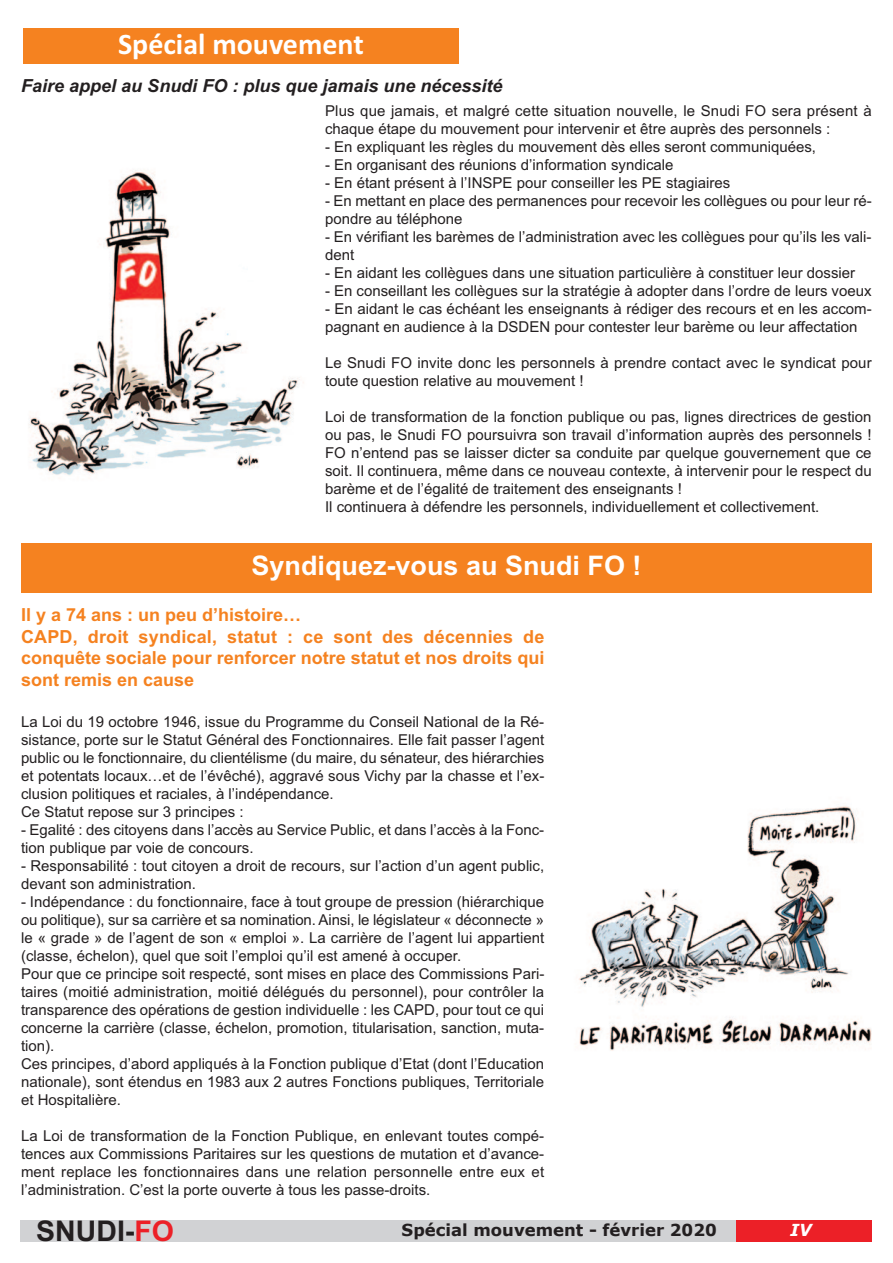
<style>
.page{position:relative;width:893px;height:1263px;background:#fff}
.page>*{position:absolute;margin:0;border:0;box-sizing:border-box;transform-origin:0 0}
.t1{font:700 30px "Calibri";color:#fff}
.t2{font:700 28.5px "Arial";color:#231f20}
.t3{font:700 27px "Arial";color:#fff}
.t4{font:700 18px/21.6px "Arial";color:#f58220}
.t5{font:italic 700 18px "Arial";color:#231f20}
.t6{font:700 16.5px "Verdana";color:#231f20}
.t7{font:italic 700 16.5px "Verdana";color:#fff}
.t8{font:15px/18px "Arial";color:#231f20}
.s1{color:#ec2027}
</style>
<div class="page">
<div style="left:21px;top:1220px;width:829px;height:22px;background:#d1d2d4"></div>
<div style="left:736px;top:1220px;width:136px;height:22px;background:#ec2027"></div>
<div style="left:23px;top:29px;width:436px;height:35px;background:#f58220"></div>
<img style="left:29px;top:170px;width:275px;height:305px">
<div style="left:21px;top:543px;width:851px;height:50px;background:#f58220"></div>
<img style="left:579px;top:806px;width:293px;height:245px">
<h1 class="t1" style="left:118px;top:26px;width:247px">Spécial mouvement</h1>
<p class="t5" style="left:21px;top:79px;width:483px">Faire appel au Snudi FO : plus que jamais une nécessité</p>
<p class="t8" style="left:325px;top:103px;width:548px">Plus que jamais, et malgré cette situation nouvelle, le Snudi FO sera présent à chaque étape du mouvement pour intervenir et être auprès des personnels :</p>
<p class="t8" style="left:325px;top:139px;width:493px">- En expliquant les règles du mouvement dès elles seront communiquées,</p>
<p class="t8" style="left:325px;top:157px;width:350px">- En organisant des réunions d’information syndicale</p>
<p class="t8" style="left:325px;top:175px;width:407px">- En étant présent à l’INSPE pour conseiller les PE stagiaires</p>
<p class="t8" style="left:325px;top:193px;width:548px">- En mettant en place des permanences pour recevoir les collègues ou pour leur ré&shy;pondre au téléphone</p>
<p class="t8" style="left:325px;top:229px;width:548px">- En vérifiant les barèmes de l’administration avec les collègues pour qu’ils les vali&shy;dent</p>
<p class="t8" style="left:325px;top:265px;width:532px">- En aidant les collègues dans une situation particulière à constituer leur dossier</p>
<p class="t8" style="left:325px;top:283px;width:548px">- En conseillant les collègues sur la stratégie à adopter dans l’ordre de leurs voeux</p>
<p class="t8" style="left:325px;top:301px;width:548px">- En aidant le cas échéant les enseignants à rédiger des recours et en les accom&shy;pagnant en audience à la DSDEN pour contester leur barème ou leur affectation</p>
<p class="t8" style="left:325px;top:355px;width:548px">Le Snudi FO invite donc les personnels à prendre contact avec le syndicat pour toute question relative au mouvement !</p>
<p class="t8" style="left:325px;top:409px;width:548px">Loi de transformation de la fonction publique ou pas, lignes directrices de gestion ou pas, le Snudi FO poursuivra son travail d’information auprès des personnels !<br>FO n’entend pas se laisser dicter sa conduite par quelque gouvernement que ce soit. Il continuera, même dans ce nouveau contexte, à intervenir pour le respect du barème et de l’égalité de traitement des enseignants !<br>Il continuera à défendre les personnels, individuellement et collectivement.</p>
<h3 class="t3" style="left:251px;top:556px;width:392px">Syndiquez-vous au Snudi FO !</h3>
<p class="t4" style="left:21px;top:606px;width:525px">Il y a 74 ans : un peu d’histoire…<br>CAPD, droit syndical, statut : ce sont des décennies de conquête sociale pour renforcer notre statut et nos droits qui sont remis en cause</p>
<p class="t8" style="left:21px;top:714px;width:525px">La Loi du 19 octobre 1946, issue du Programme du Conseil National de la Ré&shy;sistance, porte sur le Statut Général des Fonctionnaires. Elle fait passer l’agent public ou le fonctionnaire, du clientélisme (du maire, du sénateur, des hiérarchies et potentats locaux…et de l’évêché), aggravé sous Vichy par la chasse et l’ex&shy;clusion politiques et raciales, à l’indépendance.<br>Ce Statut repose sur 3 principes :</p>
<p class="t8" style="left:21px;top:822px;width:525px">- Egalité : des citoyens dans l’accès au Service Public, et dans l’accès à la Fonc&shy;tion publique par voie de concours.</p>
<p class="t8" style="left:21px;top:858px;width:525px">- Responsabilité : tout citoyen a droit de recours, sur l’action d’un agent public, devant son administration.</p>
<p class="t8" style="left:21px;top:894px;width:525px">- Indépendance : du fonctionnaire, face à tout groupe de pression (hiérarchique ou politique), sur sa carrière et sa nomination. Ainsi, le législateur « déconnecte » le « grade » de l’agent de son « emploi ». La carrière de l’agent lui appartient (classe, échelon), quel que soit l’emploi qu’il est amené à occuper.<br>Pour que ce principe soit respecté, sont mises en place des Commissions Pari&shy;taires (moitié administration, moitié délégués du personnel), pour contrôler la transparence des opérations de gestion individuelle : les CAPD, pour tout ce qui concerne la carrière (classe, échelon, promotion, titularisation, sanction, muta&shy;tion).<br>Ces principes, d’abord appliqués à la Fonction publique d’Etat (dont l’Education nationale), sont étendus en 1983 aux 2 autres Fonctions publiques, Territoriale et Hospitalière.</p>
<p class="t8" style="left:21px;top:1128px;width:525px;text-align:justify">La Loi de transformation de la Fonction Publique, en enlevant toutes compé&shy;tences aux Commissions Paritaires sur les questions de mutation et d’avance&shy;ment replace les fonctionnaires dans une relation personnelle entre eux et l’administration. C’est la porte ouverte à tous les passe-droits.</p>
<h2 class="t2" style="left:36px;top:1221px;width:139px">SNUDI-<span class="s1">FO</span></h2>
<p class="t6" style="left:402px;top:1220px;width:317px">Spécial mouvement - février 2020</p>
<p class="t7" style="left:790px;top:1220px;width:23px">IV</p>
</div>
